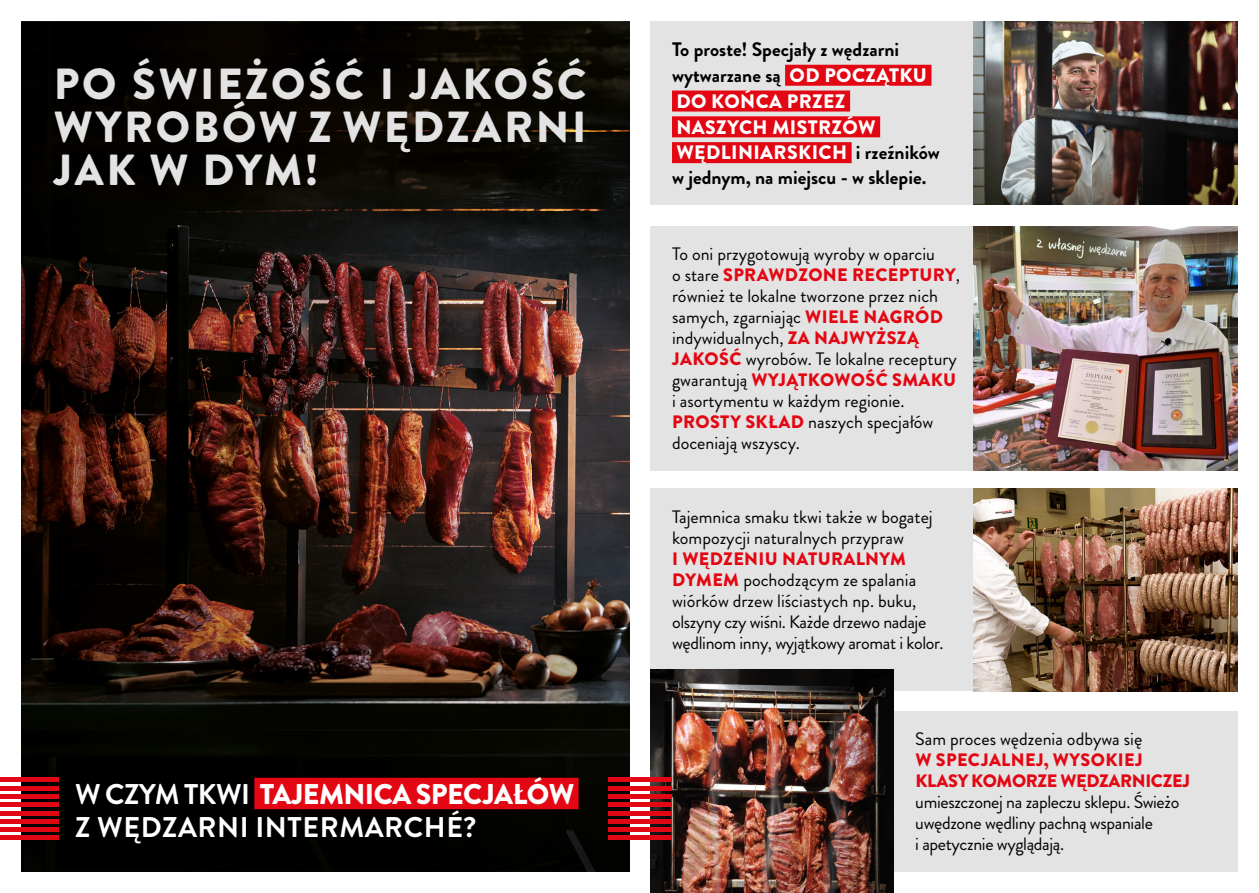
<style>
.page{position:relative;width:1259px;height:893px;background:#fff}
.page>*{position:absolute;margin:0;border:0;box-sizing:border-box;transform-origin:0 0}
.t1{font:900 43.5px/43.3px "Brandon Grotesque";letter-spacing:.06em;color:#e3e3e3;text-align:justify}
.t2{font:700 28.5px/33px "Brandon Grotesque";letter-spacing:.02em;color:#fff}
.t3{font:700 19.5px/25.5px "Brandon Grotesque";color:#000}
.t4{font:18px/21px "Brandon Grotesque";color:#000}
.t5{font:18px/21px "Brandon Grotesque";letter-spacing:-.02em;color:#000}
.t6{font:900 18px/21px "Brandon Grotesque";letter-spacing:-.02em;color:#e30613}
.s1{font-weight:900}
.s2{font-weight:900;color:#fff}
.s3{font-weight:900;color:#e30613}
</style>
<div class="page">
<img style="left:21px;top:21px;width:608px;height:851px">
<div style="left:651px;top:21px;width:408px;height:184px;background:#e3e3e3"></div>
<div style="left:785px;top:65px;width:146px;height:21px;background:#e30613"></div>
<div style="left:672px;top:91px;width:178px;height:21px;background:#e30613"></div>
<div style="left:672px;top:116px;width:208px;height:21px;background:#e30613"></div>
<div style="left:672px;top:142px;width:179px;height:21px;background:#e30613"></div>
<div style="left:651px;top:226px;width:408px;height:244px;background:#e3e3e3"></div>
<div style="left:651px;top:489px;width:408px;height:202px;background:#e3e3e3"></div>
<div style="left:873px;top:711px;width:364px;height:160px;background:#e3e3e3"></div>
<img style="left:973px;top:21px;width:264px;height:184px">
<img style="left:973px;top:226px;width:264px;height:244px">
<img style="left:651px;top:670px;width:242px;height:223px">
<div style="left:254px;top:778px;width:324px;height:31px;background:#e30613"></div>
<hr style="left:0;top:778px;width:59px;height:4px;background:#e30613">
<hr style="left:0;top:786px;width:59px;height:4px;background:#e30613">
<div style="left:0;top:794px;width:59px;height:5px;background:#e30613"></div>
<hr style="left:0;top:803px;width:59px;height:4px;background:#e30613">
<hr style="left:0;top:811px;width:59px;height:4px;background:#e30613">
<hr style="left:0;top:819px;width:59px;height:4px;background:#e30613">
<div style="left:0;top:827px;width:59px;height:5px;background:#e30613"></div>
<hr style="left:0;top:836px;width:59px;height:4px;background:#e30613">
<hr style="left:608px;top:778px;width:64px;height:4px;background:#e30613">
<hr style="left:608px;top:786px;width:64px;height:4px;background:#e30613">
<div style="left:608px;top:794px;width:64px;height:5px;background:#e30613"></div>
<hr style="left:608px;top:803px;width:64px;height:4px;background:#e30613">
<hr style="left:608px;top:811px;width:64px;height:4px;background:#e30613">
<hr style="left:608px;top:819px;width:64px;height:4px;background:#e30613">
<div style="left:608px;top:827px;width:64px;height:5px;background:#e30613"></div>
<hr style="left:608px;top:836px;width:64px;height:4px;background:#e30613">
<img style="left:973px;top:489px;width:264px;height:202px">
<h1 class="t1" style="left:54px;top:63px;width:534px">PO ŚWIEŻOŚĆ I JAKOŚĆ WYROBÓW Z WĘDZARNI JAK W DYM!</h1>
<h2 class="t2" style="left:75px;top:778px;width:501px">W CZYM TKWI <span class="s1">TAJEMNICA SPECJAŁÓW<br></span>Z WĘDZARNI INTERMARCHÉ?</h2>
<p class="t3" style="left:672px;top:37px;width:269px">To proste! Specjały z wędzarni wytwarzane są <span class="s2">OD POCZĄTKU<br>DO KOŃCA PRZEZ<br>NASZYCH MISTRZÓW<br>WĘDLINIARSKICH</span> i rzeźników w jednym, na miejscu - w sklepie.</p>
<p class="t4" style="left:672px;top:244px;width:289px">To oni przygotowują wyroby w oparciu<br>o stare <span class="s3">SPRAWDZONE RECEPTURY</span>, również te lokalne tworzone przez nich samych, zgarniając <span class="s3">WIELE NAGRÓD </span>indywidualnych, <span class="s3">ZA NAJWYŻSZĄ<br>JAKOŚĆ</span> wyrobów. Te lokalne receptury gwarantują <span class="s3">WYJĄTKOWOŚĆ SMAKU </span>i asortymentu w każdym regionie.<br><span class="s3">PROSTY SKŁAD</span> naszych specjałów doceniają wszyscy.</p>
<p class="t4" style="left:672px;top:506px;width:262px">Tajemnica smaku tkwi także w bogatej kompozycji naturalnych przypraw</p>
<p class="t5" style="left:672px;top:548px;width:273px"><span class="s3">I WĘDZENIU NATURALNYM DYMEM</span> pochodzącym ze spalania wiórków drzew liściastych np. buku, olszyny czy wiśni. Każde drzewo nadaje wędlinom inny, wyjątkowy aromat i kolor.</p>
<p class="t4" style="left:915px;top:729px;width:228px">Sam proces wędzenia odbywa się</p>
<p class="t6" style="left:915px;top:750px;width:276px">W SPECJALNEJ, WYSOKIEJ<br>KLASY KOMORZE WĘDZARNICZEJ</p>
<p class="t5" style="left:915px;top:792px;width:265px">umieszczonej na zapleczu sklepu. Świeżo uwędzone wędliny pachną wspaniale<br>i apetycznie wyglądają.</p>
</div>
